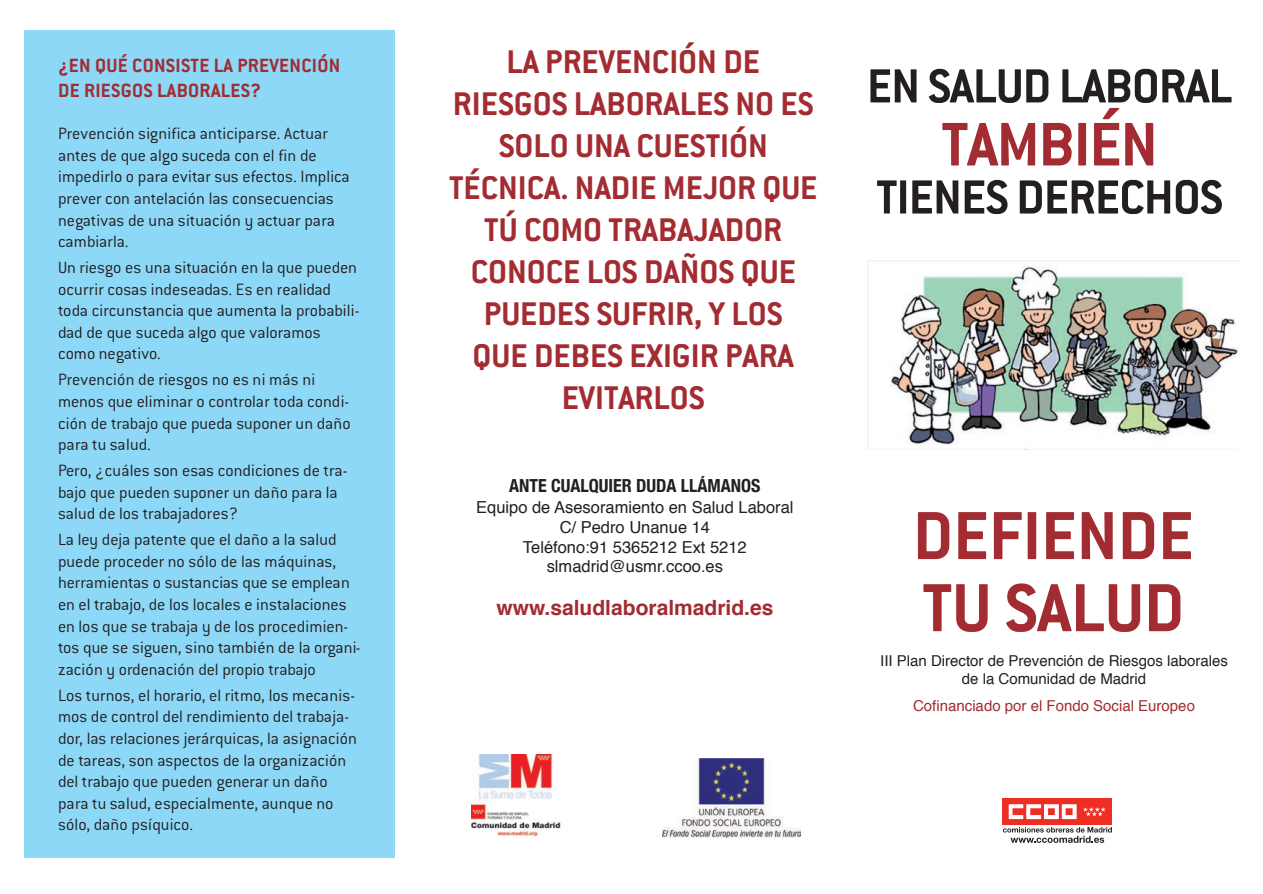
<style>
.page{position:relative;width:1263px;height:894px;background:#fff}
.page>*{position:absolute;margin:0;border:0;box-sizing:border-box;transform-origin:0 0}
.t1{font:700 74.55px/72px "Conduit ITC";color:#a22c31}
.t2{font:700 67.5px "Conduit ITC";letter-spacing:-.015em;color:#a22c31}
.t3{font:700 52.5px "Conduit ITC";letter-spacing:-.015em;color:#231f20}
.t4{font:700 36px/42px "Conduit ITC";color:#a22c31;text-align:center}
.t5{font:700 21px/25.2px "Conduit ITC";letter-spacing:.015em;color:#a22c31}
.t6{font:700 21px "Helvetica";color:#a22c31}
.t7{font:300 18px/21.6px "Conduit ITC";color:#231f20}
.t8{font:700 condensed 18px "Helvetica Neue";color:#231f20}
.t9{font:16.5px/19.8px "Helvetica";color:#231f20;text-align:center}
.t10{font:15px/18px "Helvetica";color:#231f20;text-align:center}
.t11{font:15px "Helvetica";color:#a22c31}
</style>
<div class="page">
<div style="left:24px;top:30px;width:371px;height:828px;background:#8dd7f7"></div>
<div style="left:1003px;top:798px;width:109px;height:26px;background:#ee2e22"></div>
<svg style="left:1008px;top:804px;width:68px;height:15px"></svg>
<svg style="left:1083px;top:807px;width:22px;height:9px"></svg>
<svg style="left:1003px;top:827px;width:109px;height:15px"></svg>
<img style="left:867px;top:261px;width:371px;height:188px">
<img style="left:662px;top:758px;width:138px;height:79px">
<img style="left:471px;top:754px;width:90px;height:81px">
<p class="t5" style="left:58px;top:55px;width:284px">¿EN QUÉ CONSISTE LA PREVENCIÓN<br>DE RIESGOS LABORALES?</p>
<p class="t7" style="left:58px;top:125px;width:293px">Prevención significa anticiparse. Actuar antes de que algo suceda con el fin de impedirlo o para evitar sus efectos. Implica prever con antelación las consecuencias negativas de una situación y actuar para cambiarla.</p>
<p class="t7" style="left:58px;top:258px;width:303px">Un riesgo es una situación en la que pueden ocurrir cosas indeseadas. Es en realidad toda circunstancia que aumenta la probabili&shy;dad de que suceda algo que valoramos como negativo.</p>
<p class="t7" style="left:58px;top:371px;width:294px">Prevención de riesgos no es ni más ni menos que eliminar o controlar toda condi&shy;ción de trabajo que pueda suponer un daño para tu salud.</p>
<p class="t7" style="left:58px;top:461px;width:291px">Pero, ¿cuáles son esas condiciones de tra&shy;bajo que pueden suponer un daño para la salud de los trabajadores?</p>
<p class="t7" style="left:58px;top:530px;width:304px">La ley deja patente que el daño a la salud puede proceder no sólo de las máquinas, herramientas o sustancias que se emplean en el trabajo, de los locales e instalaciones en los que se trabaja y de los procedimien&shy;tos que se siguen, sino también de la organi&shy;zación y ordenación del propio trabajo</p>
<p class="t7" style="left:58px;top:686px;width:300px">Los turnos, el horario, el ritmo, los mecanis&shy;mos de control del rendimiento del trabaja&shy;dor, las relaciones jerárquicas, la asignación de tareas, son aspectos de la organización del trabajo que pueden generar un daño para tu salud, especialmente, aunque no sólo, daño psíquico.</p>
<h3 class="t4" style="left:449px;top:45px;width:370px">LA PREVENCIÓN DE<br>RIESGOS LABORALES NO ES<br>SOLO UNA CUESTIÓN<br>TÉCNICA. NADIE MEJOR QUE<br>TÚ COMO TRABAJADOR<br>CONOCE LOS DAÑOS QUE<br>PUEDES SUFRIR, Y LOS<br>QUE DEBES EXIGIR PARA<br>EVITARLOS</h3>
<p class="t8" style="left:509px;top:475px;width:253px">ANTE CUALQUIER DUDA LLÁMANOS</p>
<p class="t9" style="left:476px;top:498px;width:319px">Equipo de Asesoramiento en Salud Laboral<br>C/ Pedro Unanue 14<br>Teléfono:91 5365212 Ext 5212 slmadrid@usmr.ccoo.es</p>
<p class="t6" style="left:496px;top:599px;width:278px">www.saludlaboralmadrid.es</p>
<h3 class="t3" style="left:867px;top:70px;width:367px">EN SALUD LABORAL</h3>
<h2 class="t2" style="left:941px;top:123px;width:218px">TAMBIÉN</h2>
<h3 class="t3" style="left:876px;top:181px;width:348px">TIENES DERECHOS</h3>
<h1 class="t1" style="left:913px;top:508px;width:282px">DEFIENDE<br>TU SALUD</h1>
<p class="t10" style="left:880px;top:653px;width:349px">III Plan Director de Prevención de Riesgos laborales de la Comunidad de Madrid</p>
<p class="t11" style="left:913px;top:699px;width:283px">Cofinanciado por el Fondo Social Europeo</p>
</div>
